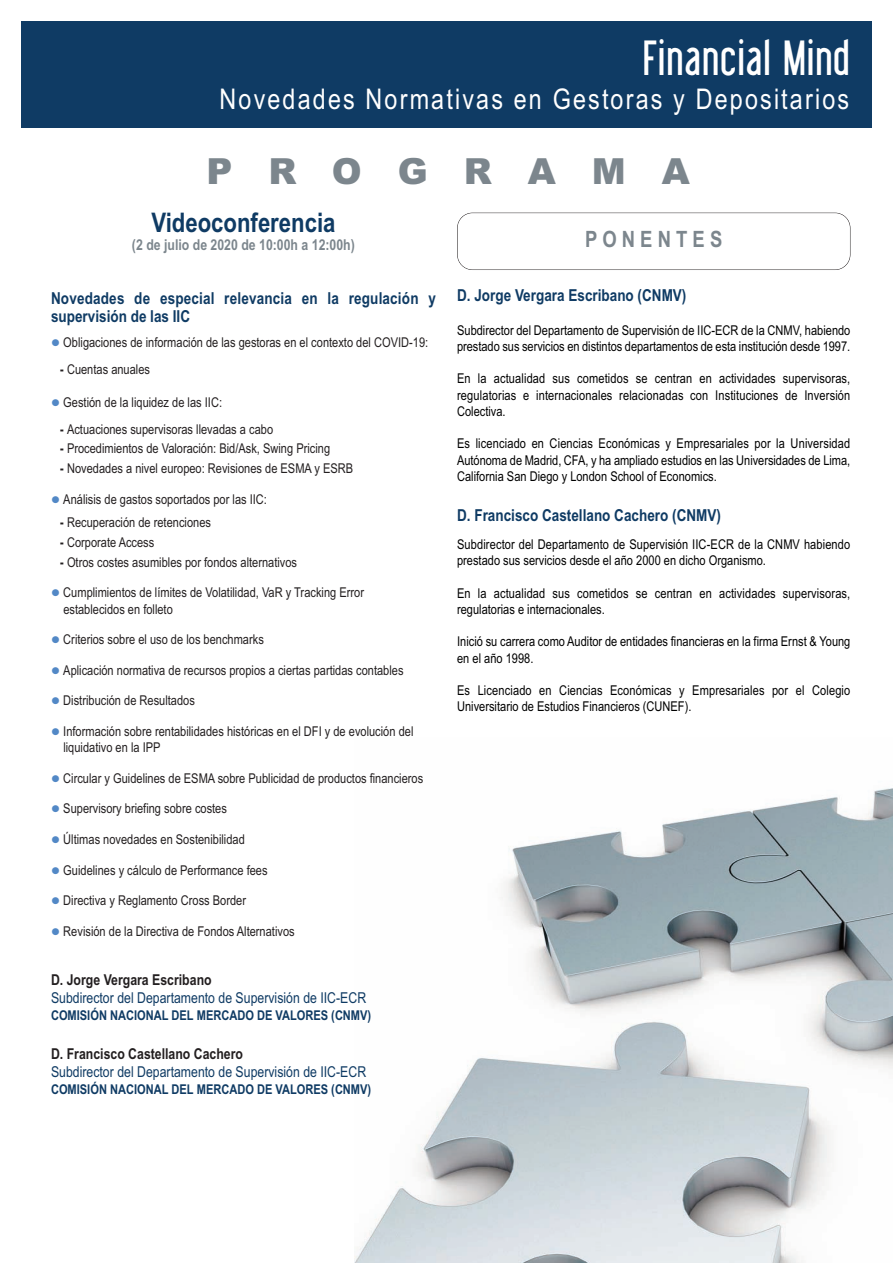
<style>
.page{position:relative;width:893px;height:1263px;background:#fff}
.page>*{position:absolute;margin:0;border:0;box-sizing:border-box;transform-origin:0 0}
.t1{font:48px "Libel Suit";letter-spacing:.05em;color:#fff}
.t2{font:900 36px "Arial";letter-spacing:1em;color:#7c868d}
.t3{font:28.5px "Arial Narrow";letter-spacing:.075em;color:#fff}
.t4{font:700 27px "Arial Narrow";color:#0f3b64}
.t5{font:700 22.5px "Arial Narrow";color:#7c868d}
.t6{font:700 16.5px/18px "Arial Narrow";color:#0f3b64}
.t7{font:15px "Arial Narrow";color:#0f3b64}
.t8{font:700 15px "Arial Narrow";color:#231f20}
.t9{font:700 15px "Arial Narrow";color:#7c868d}
.t10{font:13.5px/16.2px "Arial Narrow";color:#231f20}
.t11{font:13.5px/16.2px "Arial Narrow";color:#000}
.t12{font:700 13.5px "Arial Narrow";color:#0f3b64}
.s1{color:#5288c6}
.s2{font-weight:700}
</style>
<div class="page">
<img style="left:355px;top:788px;width:538px;height:475px">
<div style="left:21px;top:21px;width:851px;height:107px;background:#0f3b64"></div>
<div style="left:457px;top:213px;width:393px;height:57px;border:1px solid #231f20;border-radius:15px"></div>
<h1 class="t1" style="left:643px;top:32px;width:207px">Financial Mind</h1>
<h3 class="t3" style="left:220px;top:83px;width:631px">Novedades Normativas en Gestoras y Depositarios</h3>
<h2 class="t2" style="left:206px;top:151px;width:485px">PROGRAMA</h2>
<h3 class="t4" style="left:151px;top:207px;width:186px">Videoconferencia</h3>
<p class="t9" style="left:132px;top:236px;width:224px">(2 de julio de 2020 de 10:00h a 12:00h)</p>
<p class="t6" style="left:51px;top:290px;width:386px">Novedades de especial relevancia en la regulación y supervisión de las IIC</p>
<p class="t10" style="left:51px;top:334px;width:379px"><span class="s1">●</span> Obligaciones de información de las gestoras en el contexto del COVID-19:</p>
<p class="t10" style="left:60px;top:361px;width:91px"><span class="s2">-</span> Cuentas anuales</p>
<p class="t10" style="left:51px;top:394px;width:173px"><span class="s1">●</span> Gestión de la liquidez de las IIC:</p>
<p class="t10" style="left:60px;top:421px;width:214px"><span class="s2">-</span> Actuaciones supervisoras llevadas a cabo</p>
<p class="t10" style="left:60px;top:441px;width:271px"><span class="s2">-</span> Procedimientos de Valoración: Bid/Ask, Swing Pricing</p>
<p class="t10" style="left:60px;top:460px;width:294px"><span class="s2">-</span> Novedades a nivel europeo: Revisiones de ESMA y ESRB</p>
<p class="t10" style="left:51px;top:491px;width:217px"><span class="s1">●</span> Análisis de gastos soportados por las IIC:</p>
<p class="t10" style="left:60px;top:514px;width:152px"><span class="s2">-</span> Recuperación de retenciones</p>
<p class="t10" style="left:60px;top:534px;width:96px"><span class="s2">-</span> Corporate Access</p>
<p class="t10" style="left:60px;top:554px;width:238px"><span class="s2">-</span> Otros costes asumibles por fondos alternativos</p>
<p class="t10" style="left:63px;top:585px;width:302px;text-indent:-12px"><span class="s1">●</span> Cumplimientos de límites de Volatilidad, VaR y Tracking Error establecidos en folleto</p>
<p class="t10" style="left:51px;top:631px;width:214px"><span class="s1">●</span> Criterios sobre el uso de los benchmarks</p>
<p class="t10" style="left:51px;top:662px;width:354px"><span class="s1">●</span> Aplicación normativa de recursos propios a ciertas partidas contables</p>
<p class="t10" style="left:51px;top:693px;width:145px"><span class="s1">●</span> Distribución de Resultados</p>
<p class="t10" style="left:63px;top:723px;width:352px;text-indent:-12px"><span class="s1">●</span> Información sobre rentabilidades históricas en el DFI y de evolución del liquidativo en la IPP</p>
<p class="t10" style="left:51px;top:770px;width:374px"><span class="s1">●</span> Circular y Guidelines de ESMA sobre Publicidad de productos financieros</p>
<p class="t10" style="left:51px;top:801px;width:177px"><span class="s1">●</span> Supervisory briefing sobre costes</p>
<p class="t10" style="left:51px;top:831px;width:195px"><span class="s1">●</span> Últimas novedades en Sostenibilidad</p>
<p class="t10" style="left:51px;top:862px;width:218px"><span class="s1">●</span> Guidelines y cálculo de Performance fees</p>
<p class="t10" style="left:51px;top:892px;width:197px"><span class="s1">●</span> Directiva y Reglamento Cross Border</p>
<p class="t10" style="left:51px;top:923px;width:245px"><span class="s1">●</span> Revisión de la Directiva de Fondos Alternativos</p>
<p class="t8" style="left:51px;top:971px;width:162px">D. Jorge Vergara Escribano</p>
<p class="t7" style="left:51px;top:989px;width:317px">Subdirector del Departamento de Supervisión de IIC-ECR</p>
<p class="t12" style="left:51px;top:1008px;width:322px">COMISIÓN NACIONAL DEL MERCADO DE VALORES (CNMV)</p>
<p class="t8" style="left:51px;top:1045px;width:194px">D. Francisco Castellano Cachero</p>
<p class="t7" style="left:51px;top:1063px;width:317px">Subdirector del Departamento de Supervisión de IIC-ECR</p>
<p class="t12" style="left:51px;top:1082px;width:322px">COMISIÓN NACIONAL DEL MERCADO DE VALORES (CNMV)</p>
<h3 class="t5" style="left:585px;top:226px;width:139px">P O N E N T E S</h3>
<p class="t6" style="left:457px;top:286px;width:231px">D. Jorge Vergara Escribano (CNMV)</p>
<p class="t11" style="left:457px;top:322px;width:395px">Subdirector del Departamento de Supervisión de IIC-ECR de la CNMV, habiendo prestado sus servicios en distintos departamentos de esta institución desde 1997.</p>
<p class="t11" style="left:457px;top:370px;width:395px;text-align:justify">En la actualidad sus cometidos se centran en actividades supervisoras, regulatorias e internacionales relacionadas con Instituciones de Inversión Colectiva.</p>
<p class="t11" style="left:457px;top:435px;width:395px;text-align:justify">Es licenciado en Ciencias Económicas y Empresariales por la Universidad Autónoma de Madrid, CFA, y ha ampliado estudios en las Universidades de Lima, California San Diego y London School of Economics.</p>
<p class="t6" style="left:457px;top:506px;width:265px">D. Francisco Castellano Cachero (CNMV)</p>
<p class="t11" style="left:457px;top:536px;width:395px">Subdirector del Departamento de Supervisión IIC-ECR de la CNMV habiendo prestado sus servicios desde el año 2000 en dicho Organismo.</p>
<p class="t11" style="left:457px;top:585px;width:395px">En la actualidad sus cometidos se centran en actividades supervisoras, regulatorias e internacionales.</p>
<p class="t11" style="left:457px;top:634px;width:395px">Inició su carrera como Auditor de entidades financieras en la firma Ernst &amp; Young en el año 1998.</p>
<p class="t11" style="left:457px;top:682px;width:395px">Es Licenciado en Ciencias Económicas y Empresariales por el Colegio<br>Universitario de Estudios Financieros (CUNEF).</p>
</div>
